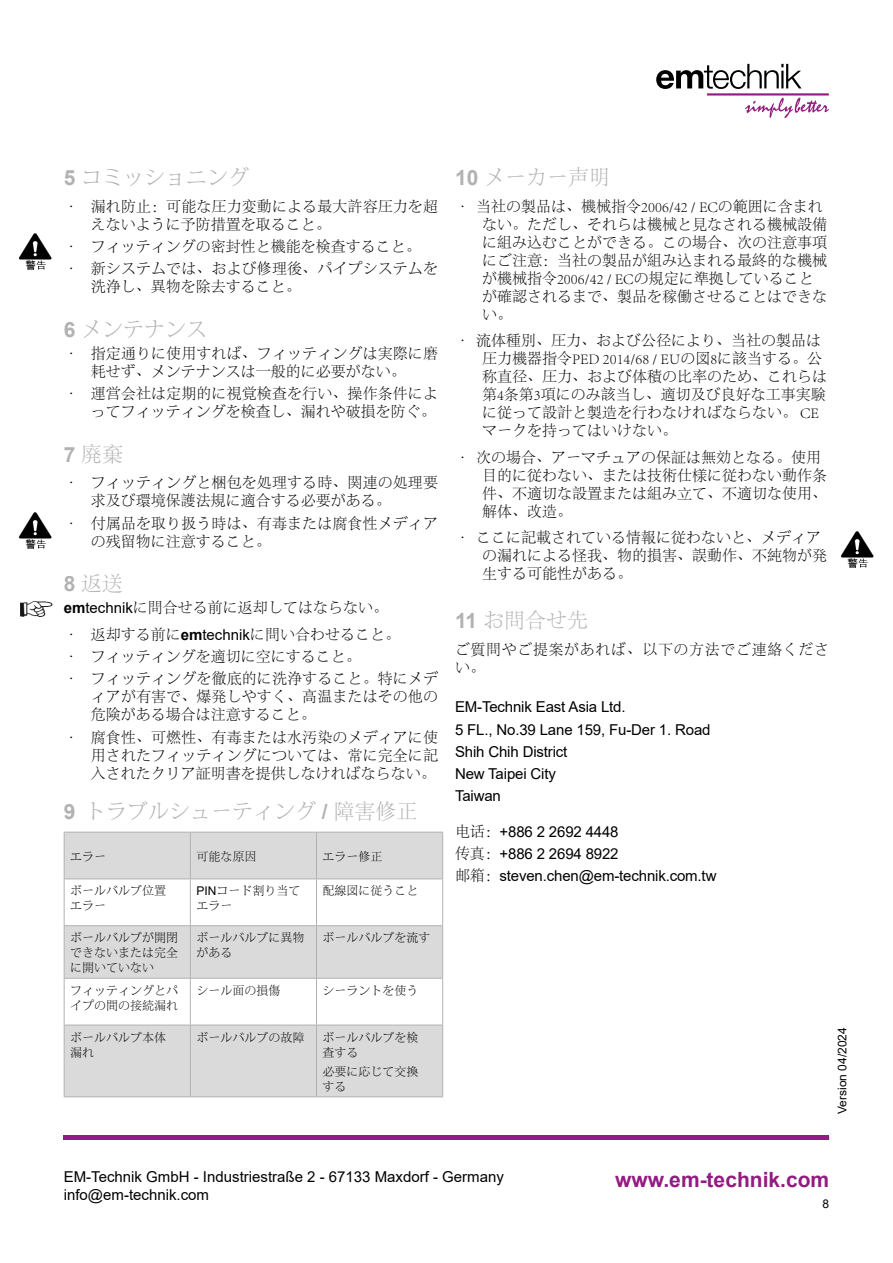
<style>
.page{position:relative;width:893px;height:1263px;background:#fff}
.page>*{position:absolute;margin:0;border:0;box-sizing:border-box;transform-origin:0 0}
.t1{font:300 21px "Adobe Song Std";color:#b3b2b2}
.t2{font:700 21px "Arial";color:#921c81}
.t3{font:300 15px/18px "Adobe Song Std";color:#000}
.t4{font:15px/22.2px "Arial";letter-spacing:-.01em;color:#000}
.t5{font:300 15px/18px "Adobe Song Std";letter-spacing:.04em;color:#000}
.t6{font:300 12px/15px "Adobe Song Std";color:#000}
.t7{font:12px "Arial";color:#000}
.s1{font-family:"Arial";font-weight:700}
.s2{font-family:"Arial";font-weight:400}
.s3{font-family:"Adobe Song Std";font-weight:300}
</style>
<div class="page">
<svg style="left:656px;top:64px;width:173px;height:54px"></svg>
<div style="left:64px;top:1135px;width:765px;height:5px;background:#941c81"></div>
<svg style="left:65px;top:833px;width:377px;height:263px;fill:#dadada"></svg>
<hr style="left:64px;top:832px;width:126px;height:1px;background:#b3b2b2">
<hr style="left:64px;top:832px;width:1px;height:46px;background:#b3b2b2">
<hr style="left:190px;top:832px;width:126px;height:1px;background:#b3b2b2">
<hr style="left:190px;top:832px;width:1px;height:46px;background:#b3b2b2">
<hr style="left:316px;top:832px;width:127px;height:1px;background:#b3b2b2">
<hr style="left:316px;top:832px;width:1px;height:46px;background:#b3b2b2">
<hr style="left:442px;top:832px;width:1px;height:46px;background:#b3b2b2">
<hr style="left:64px;top:878px;width:126px;height:1px;background:#b3b2b2">
<hr style="left:64px;top:879px;width:1px;height:46px;background:#b3b2b2">
<hr style="left:190px;top:878px;width:126px;height:1px;background:#b3b2b2">
<hr style="left:190px;top:879px;width:1px;height:46px;background:#b3b2b2">
<hr style="left:316px;top:878px;width:127px;height:1px;background:#b3b2b2">
<hr style="left:316px;top:879px;width:1px;height:46px;background:#b3b2b2">
<hr style="left:442px;top:879px;width:1px;height:46px;background:#b3b2b2">
<hr style="left:64px;top:925px;width:126px;height:1px;background:#b3b2b2">
<hr style="left:64px;top:926px;width:1px;height:52px;background:#b3b2b2">
<hr style="left:190px;top:925px;width:126px;height:1px;background:#b3b2b2">
<hr style="left:190px;top:926px;width:1px;height:52px;background:#b3b2b2">
<hr style="left:316px;top:925px;width:127px;height:1px;background:#b3b2b2">
<hr style="left:316px;top:926px;width:1px;height:52px;background:#b3b2b2">
<hr style="left:442px;top:926px;width:1px;height:52px;background:#b3b2b2">
<hr style="left:64px;top:978px;width:126px;height:1px;background:#b3b2b2">
<hr style="left:64px;top:979px;width:1px;height:46px;background:#b3b2b2">
<hr style="left:190px;top:978px;width:126px;height:1px;background:#b3b2b2">
<hr style="left:190px;top:979px;width:1px;height:46px;background:#b3b2b2">
<hr style="left:316px;top:978px;width:127px;height:1px;background:#b3b2b2">
<hr style="left:316px;top:979px;width:1px;height:46px;background:#b3b2b2">
<hr style="left:442px;top:979px;width:1px;height:46px;background:#b3b2b2">
<hr style="left:64px;top:1025px;width:126px;height:1px;background:#b3b2b2">
<hr style="left:64px;top:1025px;width:1px;height:71px;background:#b3b2b2">
<hr style="left:190px;top:1025px;width:126px;height:1px;background:#b3b2b2">
<hr style="left:190px;top:1025px;width:1px;height:71px;background:#b3b2b2">
<hr style="left:316px;top:1025px;width:127px;height:1px;background:#b3b2b2">
<hr style="left:316px;top:1025px;width:1px;height:71px;background:#b3b2b2">
<hr style="left:442px;top:1025px;width:1px;height:71px;background:#b3b2b2">
<hr style="left:64px;top:1096px;width:126px;height:1px;background:#b3b2b2">
<hr style="left:190px;top:1096px;width:126px;height:1px;background:#b3b2b2">
<hr style="left:316px;top:1096px;width:127px;height:1px;background:#b3b2b2">
<img style="left:20px;top:601px;width:33px;height:16px">
<img style="left:18px;top:233px;width:34px;height:37px">
<img style="left:18px;top:512px;width:34px;height:37px">
<img style="left:840px;top:531px;width:34px;height:37px">
<h1 class="t1" style="left:64px;top:166px;width:187px"><span class="s1">5</span> コミッショニング</h1>
<p class="t3" style="left:91px;top:198px;width:349px;text-indent:-27px">• 漏れ防止：可能な圧力変動による最大許容圧力を超えないように予防措置を取ること。</p>
<p class="t3" style="left:64px;top:238px;width:359px">• フィッティングの密封性と機能を検査すること。</p>
<p class="t3" style="left:91px;top:260px;width:349px;text-indent:-27px">• 新システムでは、および修理後、パイプシステムを洗浄し、異物を除去すること。</p>
<h1 class="t1" style="left:64px;top:318px;width:145px"><span class="s1">6</span> メンテナンス</h1>
<p class="t3" style="left:64px;top:345px;width:376px;text-align:center">• 指定通りに使用すれば、フィッティングは実際に磨耗せず、メンテナンスは一般的に必要がない。</p>
<p class="t3" style="left:64px;top:385px;width:376px;text-align:right">• 運営会社は定期的に視覚検査を行い、操作条件によってフィッティングを検査し、漏れや破損を防ぐ。</p>
<h1 class="t1" style="left:64px;top:443px;width:61px"><span class="s1">7</span> 廃棄</h1>
<p class="t3" style="left:91px;top:475px;width:349px;text-indent:-27px">• フィッティングと梱包を処理する時、関連の処理要求及び環境保護法規に適合する必要がある。</p>
<p class="t3" style="left:91px;top:515px;width:349px;text-indent:-27px">• 付属品を取り扱う時は、有毒または腐食性メディアの残留物に注意すること。</p>
<h1 class="t1" style="left:64px;top:572px;width:61px"><span class="s1">8</span> 返送</h1>
<p class="t3" style="left:64px;top:600px;width:326px"><span class="s1">em</span><span class="s2">technik</span>に問合せる前に返却してはならない。</p>
<p class="t3" style="left:64px;top:626px;width:338px">• 返却する前に<span class="s1">em</span><span class="s2">technik</span>に問い合わせること。</p>
<p class="t3" style="left:64px;top:648px;width:298px">• フィッティングを適切に空にすること。</p>
<p class="t3" style="left:91px;top:671px;width:349px;text-align:justify;text-indent:-27px">• フィッティングを徹底的に洗浄すること。特にメディアが有害で、爆発しやすく、高温またはその他の危険がある場合は注意すること。</p>
<p class="t3" style="left:91px;top:729px;width:349px;text-align:justify;text-indent:-27px">• 腐食性、可燃性、有毒または水汚染のメディアに使用されたフィッティングについては、常に完全に記入されたクリア証明書を提供しなければならない。</p>
<h1 class="t1" style="left:64px;top:800px;width:355px"><span class="s1">9</span> トラブルシューティング <span class="s1">/</span> 障害修正</h1>
<p class="t6" style="left:70px;top:849px;width:37px">エラー</p>
<p class="t6" style="left:196px;top:849px;width:61px">可能な原因</p>
<p class="t6" style="left:322px;top:849px;width:61px">エラー修正</p>
<p class="t6" style="left:70px;top:884px;width:97px">ボールバルブ位置エラー</p>
<p class="t6" style="left:196px;top:884px;width:106px"><span class="s2">PIN</span>コード割り当てエラー</p>
<p class="t6" style="left:322px;top:884px;width:98px">配線図に従うこと</p>
<p class="t6" style="left:70px;top:931px;width:109px;text-align:justify">ボールバルブが開閉できないまたは完全に開いていない</p>
<p class="t6" style="left:196px;top:931px;width:109px">ボールバルブに異物がある</p>
<p class="t6" style="left:322px;top:931px;width:110px">ボールバルブを流す</p>
<p class="t6" style="left:70px;top:983px;width:109px">フィッティングとパイプの間の接続漏れ</p>
<p class="t6" style="left:196px;top:983px;width:85px">シール面の損傷</p>
<p class="t6" style="left:322px;top:983px;width:98px">シーラントを使う</p>
<p class="t6" style="left:70px;top:1030px;width:97px">ボールバルブ本体漏れ</p>
<p class="t6" style="left:196px;top:1030px;width:109px">ボールバルブの故障</p>
<p class="t6" style="left:322px;top:1030px;width:98px">ボールバルブを検査する</p>
<p class="t6" style="left:322px;top:1064px;width:98px">必要に応じて交換する</p>
<h1 class="t1" style="left:455px;top:166px;width:157px"><span class="s1">10</span> メーカー声明</h1>
<p class="t3" style="left:482px;top:198px;width:347px;text-indent:-27px">• 当社の製品は、機械指令2006/42 / ECの範囲に含まれない。ただし、それらは機械と見なされる機械設備に組み込むことができる。この場合、次の注意事項にご注意：当社の製品が組み込まれる最終的な機械が機械指令2006/42 / ECの規定に準拠していることが確認されるまで、製品を稼働させることはできない。</p>
<p class="t3" style="left:482px;top:332px;width:347px;text-indent:-27px">• 流体種別、圧力、および公径により、当社の製品は圧力機器指令PED 2014/68 / EUの図8に該当する。公称直径、圧力、および体積の比率のため、これらは第4条第3項にのみ該当し、適切及び良好な工事実験に従って設計と製造を行わなければならない。 CEマークを持ってはいけない。</p>
<p class="t3" style="left:482px;top:449px;width:347px;text-indent:-27px">• 次の場合、アーマチュアの保証は無効となる。使用目的に従わない、または技術仕様に従わない動作条件、不適切な設置または組み立て、不適切な使用、解体、改造。</p>
<p class="t3" style="left:482px;top:530px;width:347px;text-indent:-27px">• ここに記載されている情報に従わないと、メディアの漏れによる怪我、物的損害、誤動作、不純物が発生する可能性がある。</p>
<h1 class="t1" style="left:455px;top:609px;width:135px"><span class="s1">11</span> お問合せ先</h1>
<p class="t5" style="left:455px;top:641px;width:376px">ご質問やご提案があれば、以下の方法でご連絡ください。</p>
<p class="t4" style="left:455px;top:696px;width:257px">EM-Technik East Asia Ltd.<br>5 FL., No.39 Lane 159, Fu-Der 1. Road<br>Shih Chih District<br>New Taipei City<br>Taiwan</p>
<p class="t4" style="left:455px;top:820px;width:263px"><span class="s3">电话：</span>+886 2 2692 4448<br><span class="s3">传真：</span>+886 2 2694 8922<br><span class="s3">邮箱：</span>steven.chen@em-technik.com.tw</p>
<p class="t7" style="left:834px;top:1114px;width:88px;rotate:-90deg">Version 04/2024</p>
<p class="t4" style="left:64px;top:1168px;width:442px;line-height:18px">EM-Technik GmbH - Industriestraße 2 - 67133 Maxdorf - Germany info@em-technik.com</p>
<h1 class="t2" style="left:615px;top:1165px;width:215px">www.em-technik.com</h1>
<p class="t7" style="left:822px;top:1195px;width:8px">8</p>
</div>
